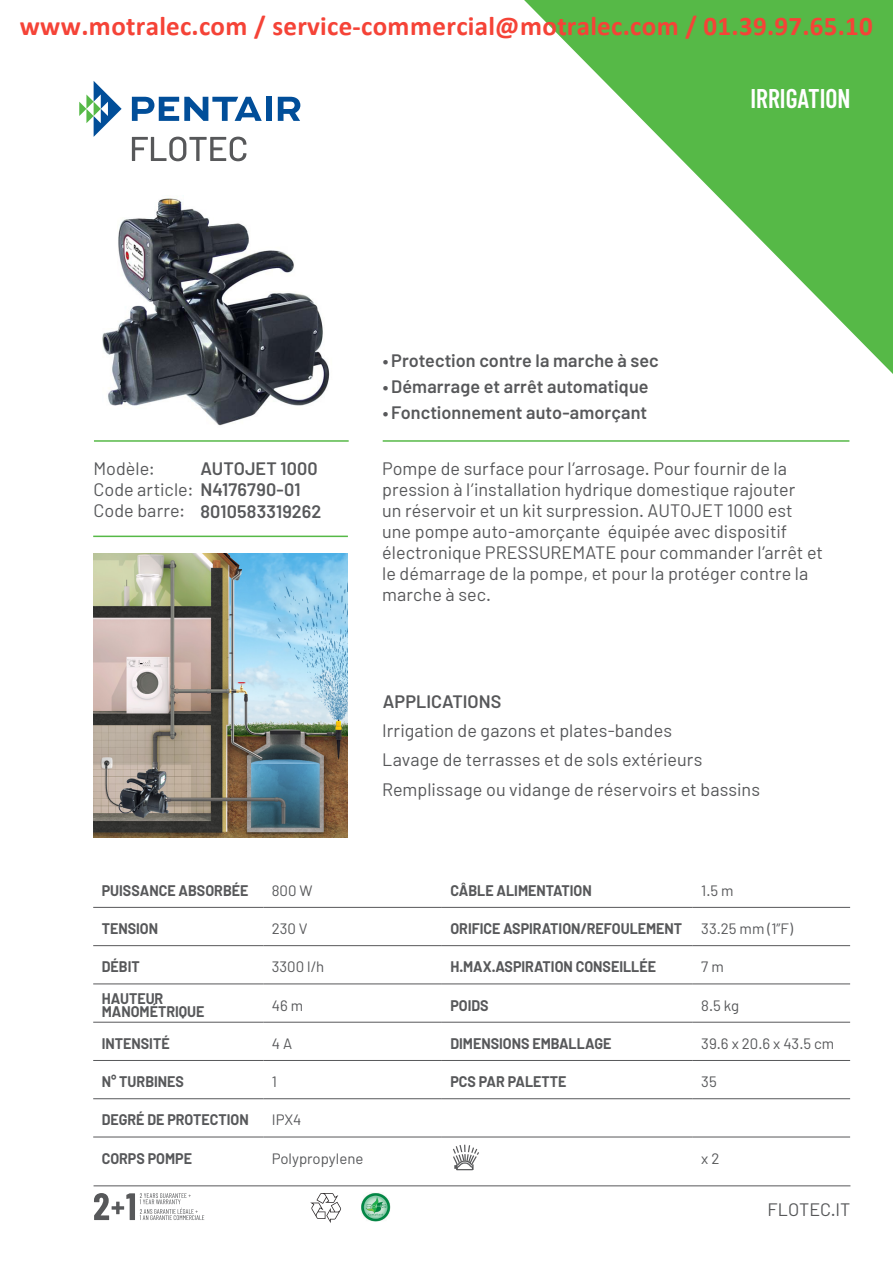
<style>
.page{position:relative;width:893px;height:1263px;background:#fff}
.page>*{position:absolute;margin:0;border:0;box-sizing:border-box;transform-origin:0 0}
.t1{font:700 27px "Calibri";color:#f54337}
.t2{font:600 27px "Barlow Condensed";color:#fff;scale:.95 1}
.t3{font:18px/21px "Barlow";color:#57585a}
.t4{font:600 18px "Barlow";letter-spacing:.005em;color:#57585a}
.Titoli_Tabella{font:700 15px "Barlow";color:#57585a;scale:.95 1}
.Testo_Tabella{font:15px "Barlow";color:#57585a}
.s1{font-weight:600}
</style>
<div class="page">
<svg style="left:132px;top:137px;width:114px;height:24px"></svg>
<svg style="left:79px;top:81px;width:43px;height:56px"></svg>
<svg style="left:132px;top:97px;width:130px;height:24px"></svg>
<div style="left:266px;top:97px;width:5px;height:24px;background:#014e99"></div>
<svg style="left:278px;top:97px;width:22px;height:24px"></svg>
<svg style="left:524px;top:0;width:369px;height:374px"></svg>
<hr style="left:94px;top:440px;width:255px;height:2px;background:#56b947">
<hr style="left:93px;top:536px;width:255px;height:1px;background:#56b947">
<hr style="left:383px;top:440px;width:466px;height:2px;background:#56b947">
<hr style="left:94px;top:1185px;width:756px;height:1px;background:#57585a">
<svg style="left:94px;top:1193px;width:110px;height:27px"></svg>
<img style="left:361px;top:1193px;width:29px;height:28px">
<svg style="left:310px;top:1193px;width:31px;height:30px"></svg>
<svg style="left:93px;top:906px;width:170px;height:232px"></svg>
<svg style="left:263px;top:906px;width:587px;height:265px"></svg>
<hr style="left:93px;top:907px;width:170px;height:1px;background:#57585a">
<hr style="left:263px;top:907px;width:179px;height:1px;background:#57585a">
<hr style="left:442px;top:907px;width:251px;height:1px;background:#57585a">
<hr style="left:693px;top:907px;width:157px;height:1px;background:#57585a">
<hr style="left:93px;top:945px;width:170px;height:1px;background:#57585a">
<hr style="left:263px;top:945px;width:179px;height:1px;background:#57585a">
<hr style="left:442px;top:945px;width:251px;height:1px;background:#57585a">
<hr style="left:693px;top:945px;width:157px;height:1px;background:#57585a">
<hr style="left:93px;top:983px;width:170px;height:1px;background:#57585a">
<hr style="left:263px;top:983px;width:179px;height:1px;background:#57585a">
<hr style="left:442px;top:983px;width:251px;height:1px;background:#57585a">
<hr style="left:693px;top:983px;width:157px;height:1px;background:#57585a">
<hr style="left:93px;top:1022px;width:170px;height:1px;background:#57585a">
<hr style="left:263px;top:1022px;width:179px;height:1px;background:#57585a">
<hr style="left:442px;top:1022px;width:251px;height:1px;background:#57585a">
<hr style="left:693px;top:1022px;width:157px;height:1px;background:#57585a">
<hr style="left:93px;top:1060px;width:170px;height:1px;background:#57585a">
<hr style="left:263px;top:1060px;width:179px;height:1px;background:#57585a">
<hr style="left:442px;top:1060px;width:251px;height:1px;background:#57585a">
<hr style="left:693px;top:1060px;width:157px;height:1px;background:#57585a">
<hr style="left:93px;top:1098px;width:170px;height:1px;background:#57585a">
<hr style="left:263px;top:1098px;width:179px;height:1px;background:#57585a">
<hr style="left:442px;top:1098px;width:251px;height:1px;background:#57585a">
<hr style="left:693px;top:1098px;width:157px;height:1px;background:#57585a">
<hr style="left:93px;top:1136px;width:170px;height:1px;background:#57585a">
<hr style="left:263px;top:1136px;width:179px;height:1px;background:#57585a">
<hr style="left:442px;top:1136px;width:251px;height:1px;background:#57585a">
<hr style="left:693px;top:1136px;width:157px;height:1px;background:#57585a">
<svg style="left:453px;top:1145px;width:26px;height:25px"></svg>
<img style="left:93px;top:554px;width:255px;height:283px">
<img style="left:102px;top:198px;width:228px;height:228px">
<h1 class="t1" style="left:20px;top:15px;width:855px">www.motralec.com / service-commercial@motralec.com / 01.39.97.65.10</h1>
<h1 class="t2" style="left:751px;top:81px;width:107px">IRRIGATION</h1>
<p class="t3" style="left:94px;top:457px;width:209px">Modèle:<br>Code article: <span class="s1">N4176790-01<br></span>Code barre:</p>
<p class="t4" style="left:200px;top:457px;width:119px">AUTOJET 1000</p>
<p class="t4" style="left:200px;top:500px;width:122px">8010583319262</p>
<p class="t4" style="left:383px;top:350px;width:278px">• Protection contre la marche à sec</p>
<p class="t4" style="left:383px;top:375px;width:267px">• Démarrage et arrêt automatique</p>
<p class="t4" style="left:383px;top:401px;width:266px">• Fonctionnement auto-amorçant</p>
<p class="t3" style="left:382px;top:457px;width:442px">Pompe de surface pour l’arrosage. Pour fournir de la pression à l’installation hydrique domestique rajouter<br>un réservoir et un kit surpression. AUTOJET 1000 est une pompe auto-amorçante équipée avec dispositif électronique PRESSUREMATE pour commander l’arrêt et le démarrage de la pompe, et pour la protéger contre la marche à sec.</p>
<p class="t4" style="left:383px;top:690px;width:120px">APPLICATIONS</p>
<p class="t3" style="left:382px;top:719px;width:291px">Irrigation de gazons et plates-bandes</p>
<p class="t3" style="left:382px;top:749px;width:322px">Lavage de terrasses et de sols extérieurs</p>
<p class="t3" style="left:382px;top:778px;width:379px">Remplissage ou vidange de réservoirs et bassins</p>
<p class="Titoli_Tabella" style="left:102px;top:881px;width:156px">PUISSANCE ABSORBÉE</p>
<p class="Testo_Tabella" style="left:272px;top:881px;width:42px">800 W</p>
<p class="Titoli_Tabella" style="left:450px;top:881px;width:150px">CÂBLE ALIMENTATION</p>
<p class="Testo_Tabella" style="left:701px;top:881px;width:34px">1.5 m</p>
<p class="Titoli_Tabella" style="left:102px;top:919px;width:61px">TENSION</p>
<p class="Testo_Tabella" style="left:272px;top:919px;width:37px">230 V</p>
<p class="Titoli_Tabella" style="left:450px;top:919px;width:246px">ORIFICE ASPIRATION/REFOULEMENT</p>
<p class="Testo_Tabella" style="left:701px;top:919px;width:93px">33.25 mm (1”F)</p>
<p class="Titoli_Tabella" style="left:102px;top:957px;width:42px">DÉBIT</p>
<p class="Testo_Tabella" style="left:272px;top:957px;width:54px">3300 l/h</p>
<p class="Titoli_Tabella" style="left:450px;top:957px;width:218px">H.MAX.ASPIRATION CONSEILLÉE</p>
<p class="Testo_Tabella" style="left:701px;top:957px;width:24px">7m</p>
<p class="Titoli_Tabella" style="left:102px;top:989px;width:66px">HAUTEUR</p>
<p class="Titoli_Tabella" style="left:102px;top:1002px;width:110px">MANOMÉTRIQUE</p>
<p class="Testo_Tabella" style="left:272px;top:996px;width:33px">46m</p>
<p class="Titoli_Tabella" style="left:450px;top:996px;width:42px">POIDS</p>
<p class="Testo_Tabella" style="left:701px;top:996px;width:39px">8.5 kg</p>
<p class="Titoli_Tabella" style="left:102px;top:1034px;width:73px">INTENSITÉ</p>
<p class="Testo_Tabella" style="left:272px;top:1034px;width:22px">4A</p>
<p class="Titoli_Tabella" style="left:450px;top:1034px;width:171px">DIMENSIONS EMBALLAGE</p>
<p class="Testo_Tabella" style="left:701px;top:1034px;width:135px">39.6 x 20.6 x 43.5 cm</p>
<p class="Titoli_Tabella" style="left:102px;top:1072px;width:88px">N° TURBINES</p>
<p class="Testo_Tabella" style="left:272px;top:1072px;width:7px">1</p>
<p class="Titoli_Tabella" style="left:450px;top:1072px;width:124px">PCS PAR PALETTE</p>
<p class="Testo_Tabella" style="left:701px;top:1072px;width:17px">35</p>
<p class="Titoli_Tabella" style="left:102px;top:1111px;width:156px">DEGRÉ DE PROTECTION</p>
<p class="Testo_Tabella" style="left:272px;top:1111px;width:31px">IPX4</p>
<p class="Titoli_Tabella" style="left:102px;top:1149px;width:97px">CORPS POMPE</p>
<p class="Testo_Tabella" style="left:272px;top:1149px;width:93px">Polypropylene</p>
<p class="Testo_Tabella" style="left:701px;top:1149px;width:20px">x2</p>
<p class="t3" style="left:767px;top:1198px;width:85px">FLOTEC.IT</p>
</div>
